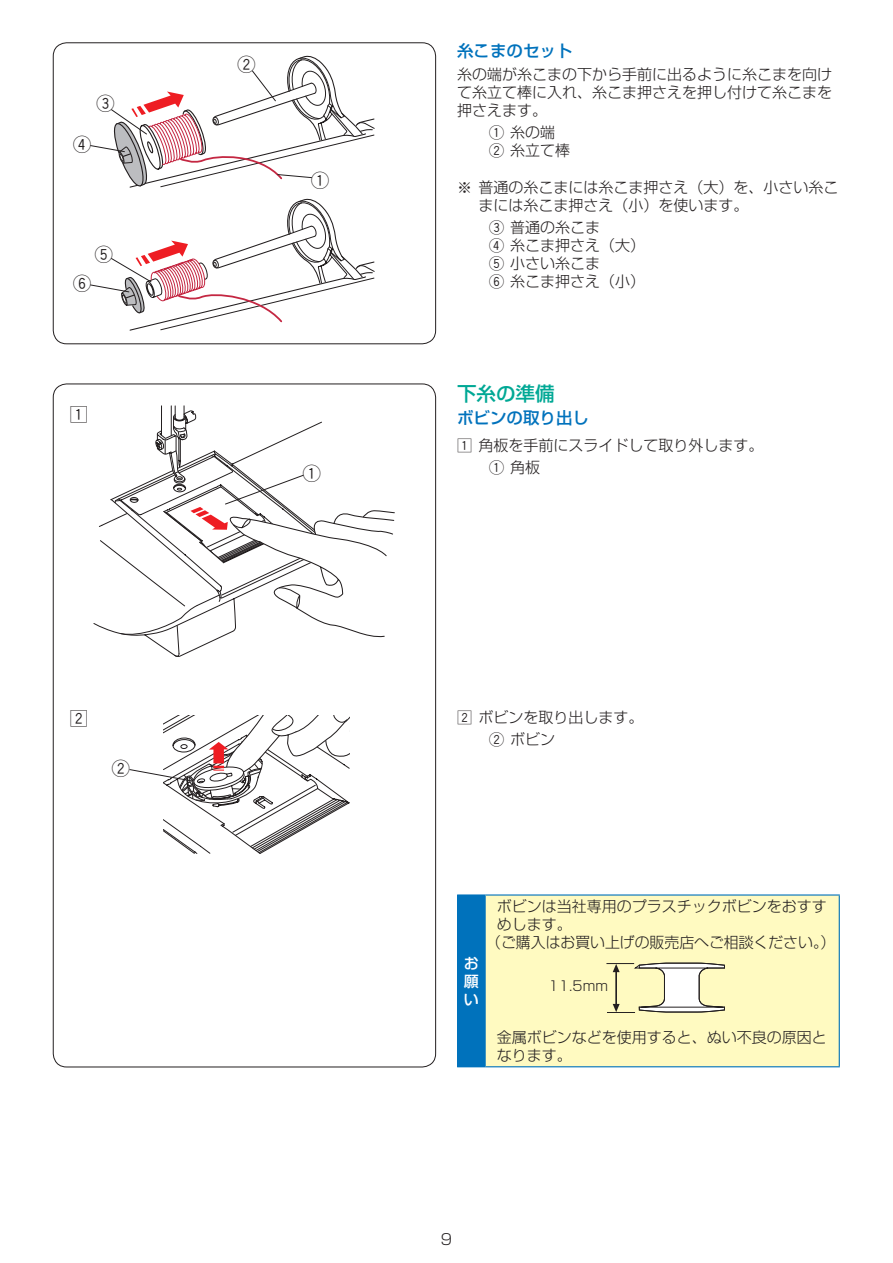
<style>
.page{position:relative;width:893px;height:1263px;background:#fff}
.page>*{position:absolute;margin:0;border:0;box-sizing:border-box;transform-origin:0 0}
.t1{font:500 19.5px "Shin Go";color:#00a895}
.t2{font:18px "Gth Hround";color:#231f20}
.t3{font:500 16.5px "Shin Go";color:#0072bc}
.t4{font:300 15px/18px "Shin Go";color:#231f20}
.t5{font:500 15px/18px "Shin Go";color:#fff;text-align:justify}
.t6{font:13.5px "Shin Go Light 83 pv RKSJ H";color:#231f20}
.s1{font-family:"Gth Hround";font-weight:400}
</style>
<div class="page">
<div style="left:458px;top:895px;width:27px;height:172px;background:#0072bc"></div>
<div style="left:485px;top:895px;width:354px;height:172px;background:#fffac1"></div>
<svg style="left:457px;top:894px;width:28px;height:1px"></svg>
<hr style="left:457px;top:895px;width:1px;height:171px;background:#0072bc">
<hr style="left:485px;top:894px;width:355px;height:1px;background:#0072bc">
<hr style="left:839px;top:895px;width:1px;height:171px;background:#0072bc">
<hr style="left:485px;top:895px;width:1px;height:171px;background:#0072bc">
<hr style="left:485px;top:1066px;width:355px;height:1px;background:#0072bc">
<div style="left:53px;top:42px;width:383px;height:302px;border:1px solid #231f20;border-radius:14px"></div>
<svg style="left:94px;top:406px;width:301px;height:251px"></svg>
<svg style="left:129px;top:716px;width:220px;height:138px"></svg>
<svg style="left:606px;top:963px;width:119px;height:50px"></svg>
<svg style="left:90px;top:199px;width:284px;height:132px"></svg>
<svg style="left:90px;top:56px;width:284px;height:132px"></svg>
<p class="t2" style="left:97px;top:95px;width:19px">E</p>
<p class="t2" style="left:73px;top:135px;width:19px">R</p>
<p class="t2" style="left:95px;top:246px;width:19px">T</p>
<p class="t2" style="left:73px;top:274px;width:19px">Y</p>
<p class="t2" style="left:70px;top:406px;width:19px">Z</p>
<p class="t2" style="left:70px;top:710px;width:19px">X</p>
<p class="t2" style="left:112px;top:760px;width:19px">W</p>
<p class="t2" style="left:237px;top:56px;width:19px">W</p>
<p class="t2" style="left:311px;top:171px;width:19px">Q</p>
<p class="t3" style="left:457px;top:40px;width:117px">糸こまのセット</p>
<p class="t4" style="left:457px;top:65px;width:376px;text-align:justify">糸の端が糸こまの下から手前に出るように糸こまを向けて糸立て棒に入れ、糸こま押さえを押し付けて糸こまを押さえます。</p>
<p class="t4" style="left:489px;top:123px;width:83px"><span class="s1">Q</span> 糸の端<br><span class="s1">W</span> 糸立て棒</p>
<p class="t4" style="left:478px;top:177px;width:361px;text-indent:-21px">※ 普通の糸こまには糸こま押さえ（大）を、小さい糸こまには糸こま押さえ（小）を使います。</p>
<p class="t4" style="left:489px;top:218px;width:158px"><span class="s1">E</span> 普通の糸こま<br><span class="s1">R</span> 糸こま押さえ（大）<br><span class="s1">T</span> 小さい糸こま<br><span class="s1">Y</span> 糸こま押さえ（小）</p>
<h1 class="t1" style="left:457px;top:381px;width:99px">下糸の準備</h1>
<p class="t3" style="left:457px;top:407px;width:133px">ボビンの取り出し</p>
<p class="t4" style="left:457px;top:436px;width:308px"><span class="s1">Z</span> 角板を手前にスライドして取り外します。</p>
<p class="t2" style="left:303px;top:465px;width:19px">Q</p>
<p class="t4" style="left:489px;top:458px;width:53px"><span class="s1">Q</span> 角板</p>
<p class="t4" style="left:489px;top:705px;width:156px;line-height:22.5px;text-indent:-32px"><span class="s1">X</span> ボビンを取り出します。<br><span class="s1">W</span> ボビン</p>
<p class="t5" style="left:464px;top:953px;width:16px">お願い</p>
<p class="t4" style="left:497px;top:897px;width:331px">ボビンは当社専用のプラスチックボビンをおすす</p>
<p class="t4" style="left:497px;top:915px;width:76px">めします。</p>
<p class="t4" style="left:486px;top:933px;width:350px">（ご購入はお買い上げの販売店へご相談ください。）</p>
<p class="t6" style="left:549px;top:977px;width:61px">11.5mm</p>
<p class="t4" style="left:497px;top:1027px;width:331px">金属ボビンなどを使用すると、ぬい不良の原因となります。</p>
<p class="t4" style="left:441px;top:1230px;width:13px">9</p>
</div>
